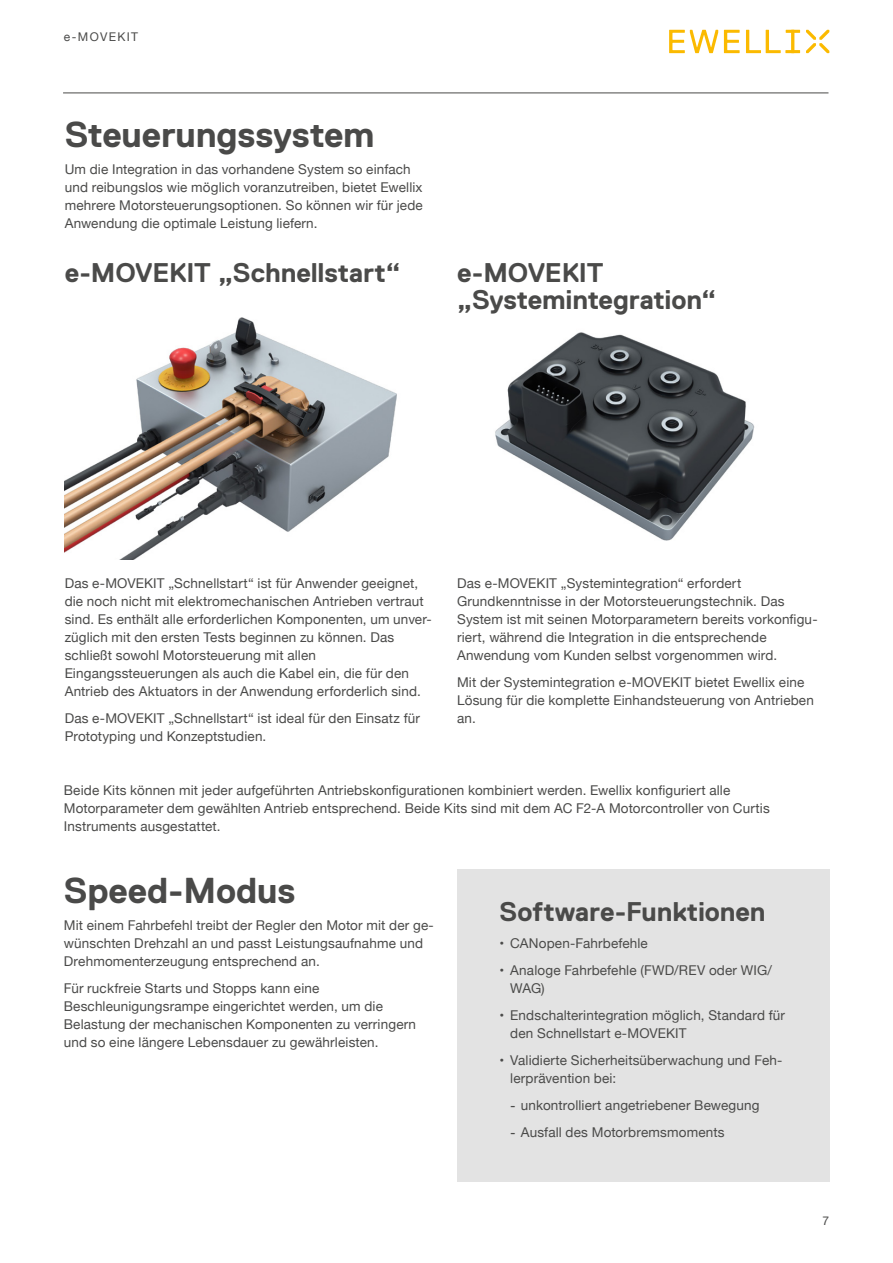
<style>
.page{position:relative;width:893px;height:1263px;background:#fff}
.page>*{position:absolute;margin:0;border:0;box-sizing:border-box;transform-origin:0 0}
.t1{font:700 36px "Replica Std";letter-spacing:-.005em;color:#4a4a49}
.t2{font:700 27px/27px "Replica Std";letter-spacing:-.005em;color:#4a4a49}
.t3{font:13.5px/18px "Helvetica Neue";letter-spacing:.01em;color:#4a4a49}
.t4{font:12px "Helvetica Neue";letter-spacing:.115em;color:#4a4a49}
.s1{font-family:"Replica Std"}
</style>
<div class="page">
<hr style="left:63px;top:93px;width:765px;height:1px;background:#4a4a49">
<svg style="left:669px;top:30px;width:131px;height:23px"></svg>
<svg style="left:806px;top:30px;width:23px;height:23px"></svg>
<div style="left:457px;top:869px;width:372px;height:313px;background:#e3e3e3"></div>
<img style="left:495px;top:332px;width:260px;height:209px">
<img style="left:65px;top:318px;width:332px;height:241px">
<p class="t4" style="left:64px;top:28px;width:76px">e-MOVEKIT</p>
<h1 class="t1" style="left:65px;top:114px;width:311px">Steuerungssystem</h1>
<p class="t3" style="left:65px;top:161px;width:360px">Um die Integration in das vorhandene System so einfach und reibungslos wie möglich voranzutreiben, bietet Ewellix mehrere Motorsteuerungsoptionen. So können wir für jede Anwendung die optimale Leistung liefern.</p>
<h2 class="t2" style="left:65px;top:259px;width:338px">e-MOVEKIT „Schnellstart“</h2>
<h2 class="t2" style="left:457px;top:259px;width:261px">e-MOVEKIT „Systemintegration“</h2>
<p class="t3" style="left:65px;top:574px;width:368px">Das e-MOVEKIT „Schnellstart“ ist für Anwender geeignet, die noch nicht mit elektromechanischen Antrieben vertraut sind. Es enthält alle erforderlichen Komponenten, um unver&shy;züglich mit den ersten Tests beginnen zu können. Das schließt sowohl Motorsteuerung mit allen Eingangssteuerungen als auch die Kabel ein, die für den Antrieb des Aktuators in der Anwendung erforderlich sind.</p>
<p class="t3" style="left:65px;top:709px;width:357px">Das e-MOVEKIT „Schnellstart“ ist ideal für den Einsatz für<br>Prototyping und Konzeptstudien.</p>
<p class="t3" style="left:457px;top:575px;width:362px">Das e-MOVEKIT „Systemintegration“ erfordert Grundkenntnisse in der Motorsteuerungstechnik. Das System ist mit seinen Motorparametern bereits vorkonfigu&shy;riert, während die Integration in die entsprechende Anwendung vom Kunden selbst vorgenommen wird.</p>
<p class="t3" style="left:457px;top:673px;width:358px">Mit der Systemintegration e-MOVEKIT bietet Ewellix eine<br>Lösung für die komplette Einhandsteuerung von Antrieben an.</p>
<p class="t3" style="left:64px;top:781px;width:707px">Beide Kits können mit jeder aufgeführten Antriebskonfigurationen kombiniert werden. Ewellix konfiguriert alle<br>Motorparameter dem gewählten Antrieb entsprechend. Beide Kits sind mit dem AC F2-A Motorcontroller von Curtis<br>Instruments ausgestattet.</p>
<h1 class="t1" style="left:64px;top:870px;width:233px">Speed-Modus</h1>
<p class="t3" style="left:64px;top:917px;width:372px">Mit einem Fahrbefehl treibt der Regler den Motor mit der ge&shy;wünschten Drehzahl an und passt Leistungsaufnahme und<br>Drehmomenterzeugung entsprechend an.</p>
<p class="t3" style="left:64px;top:980px;width:354px">Für ruckfreie Starts und Stopps kann eine Beschleunigungsrampe eingerichtet werden, um die Belastung der mechanischen Komponenten zu verringern und so eine längere Lebensdauer zu gewährleisten.</p>
<h2 class="t2" style="left:500px;top:898px;width:267px">Software-Funktionen</h2>
<p class="t3" style="left:500px;top:935px;width:150px">• CANopen-Fahrbefehle</p>
<p class="t3" style="left:510px;top:962px;width:263px;text-indent:-11px">• Analoge Fahrbefehle (FWD/REV oder WIG/<br>WAG)</p>
<p class="t3" style="left:510px;top:1007px;width:276px;text-indent:-11px">• Endschalterintegration möglich, Standard für den Schnellstart e-MOVEKIT</p>
<p class="t3" style="left:510px;top:1052px;width:274px;text-indent:-11px">• Validierte Sicherheitsüberwachung und Feh&shy;lerprävention bei:</p>
<p class="t3" style="left:510px;top:1097px;width:251px"><span class="s1">-</span> unkontrolliert angetriebener Bewegung</p>
<p class="t3" style="left:510px;top:1124px;width:216px"><span class="s1">-</span> Ausfall des Motorbremsmoments</p>
<p class="t4" style="left:822px;top:1212px;width:8px">7</p>
</div>
